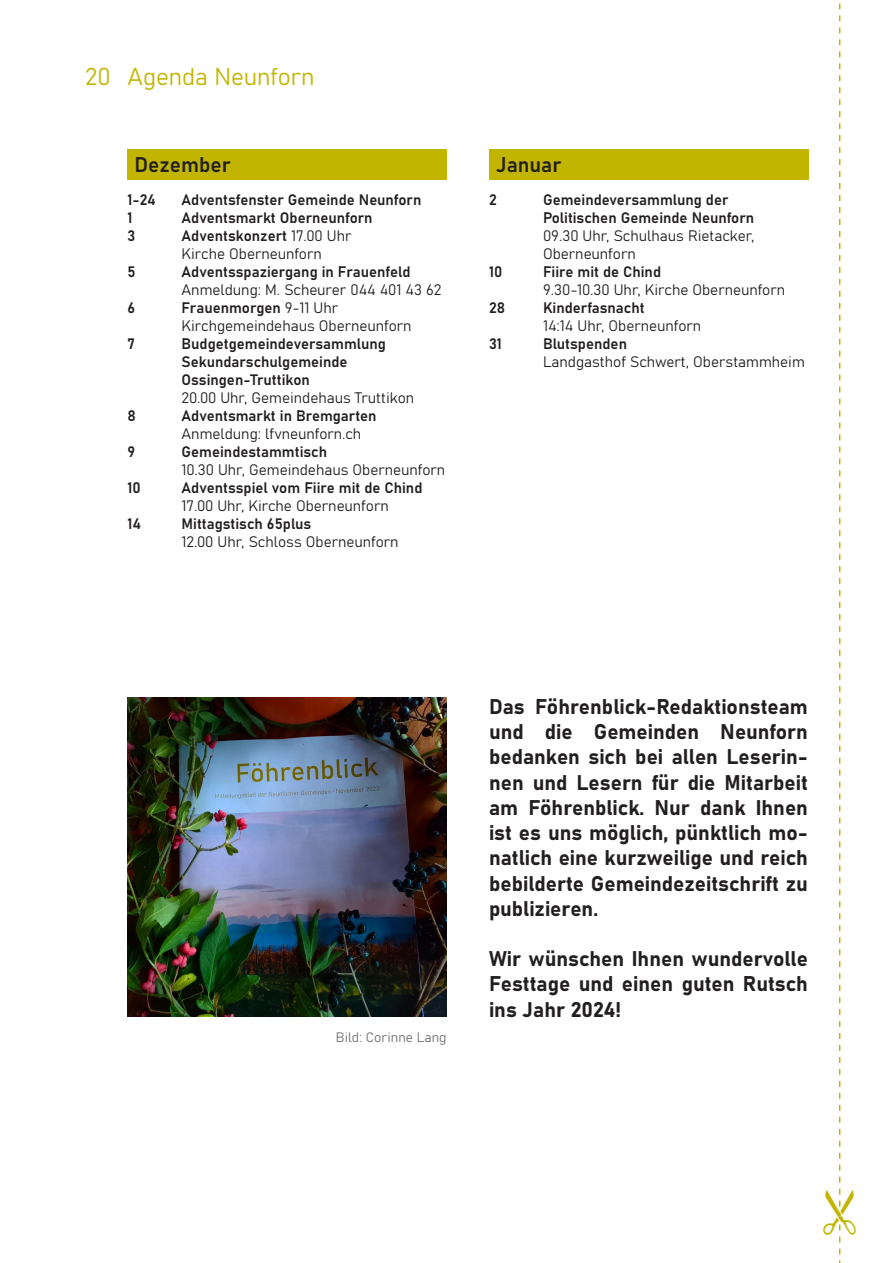
<style>
.page{position:relative;width:893px;height:1263px;background:#fff}
.page>*{position:absolute;margin:0;border:0;box-sizing:border-box;transform-origin:0 0}
.t1{font:24px "Bahnschrift";color:#c2b501}
.t2{font:21px/25.2px "Bahnschrift";color:#231f20;text-align:justify}
.t3{font:15px/18px "Bahnschrift";color:#231f20}
.Lauftext_Artikel{font:13.5px "Bahnschrift";color:#6f7073}
</style>
<div class="page">
<div style="left:127px;top:149px;width:319px;height:31px;background:#c2b501"></div>
<div style="left:489px;top:149px;width:319px;height:31px;background:#c2b501"></div>
<img style="left:128px;top:697px;width:318px;height:319px">
<svg style="left:839px;top:3px;width:2px;height:1260px"></svg>
<p class="t1" style="left:85px;top:58px;width:231px">20 Agenda Neunforn</p>
<p class="t2" style="left:134px;top:151px;width:98px">Dezember</p>
<p class="t3" style="left:128px;top:190px;width:30px">1-24</p>
<p class="t3" style="left:182px;top:190px;width:241px">Adventsfenster Gemeinde Neunforn</p>
<p class="t3" style="left:128px;top:208px;width:6px">1</p>
<p class="t3" style="left:182px;top:208px;width:193px">Adventsmarkt Oberneunforn</p>
<p class="t3" style="left:128px;top:226px;width:9px">3</p>
<p class="t3" style="left:182px;top:226px;width:171px">Adventskonzert 17.00 Uhr</p>
<p class="t3" style="left:182px;top:244px;width:142px">Kirche Oberneunforn</p>
<p class="t3" style="left:128px;top:262px;width:10px">5</p>
<p class="t3" style="left:182px;top:262px;width:230px">Adventsspaziergang in Frauenfeld</p>
<p class="t3" style="left:182px;top:280px;width:261px">Anmeldung: M. Scheurer 044 401 43 62</p>
<p class="t3" style="left:128px;top:298px;width:9px">6</p>
<p class="t3" style="left:182px;top:298px;width:158px">Frauenmorgen 9-11 Uhr</p>
<p class="t3" style="left:182px;top:316px;width:232px">Kirchgemeindehaus Oberneunforn</p>
<p class="t3" style="left:128px;top:334px;width:9px">7</p>
<p class="t3" style="left:182px;top:334px;width:234px">Budgetgemeindeversammlung<br>Sekundarschulgemeinde<br>Ossingen-Truttikon<br>20.00 Uhr, Gemeindehaus Truttikon</p>
<p class="t3" style="left:128px;top:406px;width:10px">8</p>
<p class="t3" style="left:182px;top:406px;width:197px">Adventsmarkt in Bremgarten</p>
<p class="t3" style="left:182px;top:424px;width:181px">Anmeldung: lfvneunforn.ch</p>
<p class="t3" style="left:128px;top:442px;width:9px">9</p>
<p class="t3" style="left:182px;top:442px;width:265px">Gemeindestammtisch<br>10.30 Uhr, Gemeindehaus Oberneunforn</p>
<p class="t3" style="left:128px;top:478px;width:15px">10</p>
<p class="t3" style="left:182px;top:478px;width:242px">Adventsspiel vom Fiire mit de Chind</p>
<p class="t3" style="left:182px;top:496px;width:209px">17.00 Uhr, Kirche Oberneunforn</p>
<p class="t3" style="left:128px;top:514px;width:15px">14</p>
<p class="t3" style="left:182px;top:514px;width:131px">Mittagstisch 65plus</p>
<p class="t3" style="left:182px;top:532px;width:219px">12.00 Uhr, Schloss Oberneunforn</p>
<p class="t2" style="left:496px;top:151px;width:67px">Januar</p>
<p class="t3" style="left:489px;top:190px;width:9px">2</p>
<p class="t3" style="left:543px;top:190px;width:213px">Gemeindeversammlung der<br>Politischen Gemeinde Neunforn<br>09.30 Uhr, Schulhaus Rietacker,<br>Oberneunforn</p>
<p class="t3" style="left:489px;top:262px;width:15px">10</p>
<p class="t3" style="left:543px;top:262px;width:120px">Fiire mit de Chind</p>
<p class="t3" style="left:543px;top:280px;width:244px">9.30-10.30 Uhr, Kirche Oberneunforn</p>
<p class="t3" style="left:489px;top:298px;width:18px">28</p>
<p class="t3" style="left:543px;top:298px;width:160px">Kinderfasnacht<br>14:14 Uhr, Oberneunforn</p>
<p class="t3" style="left:489px;top:334px;width:14px">31</p>
<p class="t3" style="left:543px;top:334px;width:86px">Blutspenden</p>
<p class="t3" style="left:543px;top:352px;width:263px">Landgasthof Schwert, Oberstammheim</p>
<p class="Lauftext_Artikel" style="left:336px;top:1027px;width:112px">Bild: Corinne Lang</p>
<p class="t2" style="left:489px;top:693px;width:320px">Das Föhrenblick-Redaktionsteam und die Gemeinden Neunforn bedanken sich bei allen Leserin&shy;nen und Lesern für die Mitarbeit am Föhrenblick. Nur dank Ihnen ist es uns möglich, pünktlich mo&shy;natlich eine kurzweilige und reich bebilderte Gemeindezeitschrift zu publizieren.</p>
<p class="t2" style="left:489px;top:945px;width:320px">Wir wünschen Ihnen wundervolle Festtage und einen guten Rutsch ins Jahr 2024!</p>
</div>
